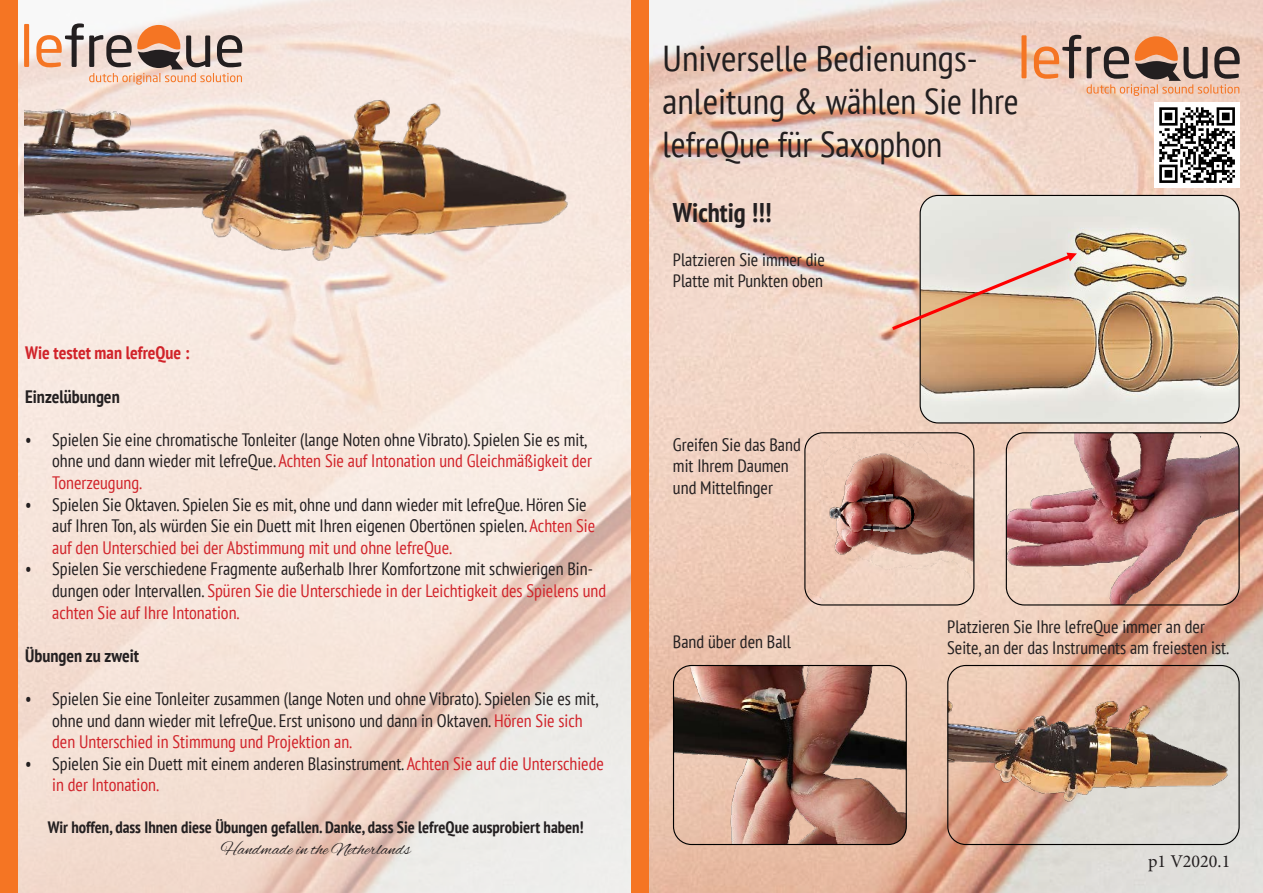
<style>
.page{position:relative;width:1263px;height:893px;background:#fff}
.page>*{position:absolute;margin:0;border:0;box-sizing:border-box;transform-origin:0 0}
.t1{font:condensed 36px/43.2px "PT Sans";color:#231f20;scale:1.04 1}
.t2{font:700 condensed 27px "PT Sans";color:#231f20}
.t3{font:condensed 18px/21.6px "PT Sans";color:#231f20}
.t4{font:700 condensed 18px "PT Sans";color:#231f20}
.t5{font:18px "Alex Brush";color:#231f20}
.t6{font:700 condensed 18px "PT Sans";color:#d1232a}
.t7{font:18px "Minion Pro";color:#231f20}
.t8{font:700 condensed 16.5px "PT Sans";color:#231f20}
.s1{color:#d1232a}
</style>
<div class="page">
<img style="left:17px;top:0;width:1246px;height:893px">
<img style="left:24px;top:34px;width:581px;height:302px">
<div style="left:24px;top:24px;width:5px;height:43px;background:#f57523"></div>
<svg style="left:36px;top:23px;width:206px;height:62px;background:#cfb4a5"></svg>
<img style="left:948px;top:665px;width:291px;height:179px">
<div style="left:947px;top:665px;width:293px;height:180px;border:1px solid #000;border-radius:18px"></div>
<img style="left:920px;top:195px;width:319px;height:228px">
<svg style="left:887px;top:195px;width:190px;height:195px;background:#d9bea6"></svg>
<div style="left:1021px;top:35px;width:5px;height:43px;background:#f57523"></div>
<svg style="left:1034px;top:35px;width:47px;height:44px;background:#d3a58b"></svg>
<svg style="left:1087px;top:36px;width:153px;height:60px;background:#c39e8a"></svg>
<img style="left:1154px;top:102px;width:86px;height:85px">
<img style="left:805px;top:433px;width:169px;height:172px">
<div style="left:804px;top:432px;width:170px;height:173px;border:1px solid #000;border-radius:18px"></div>
<img style="left:1006px;top:433px;width:233px;height:172px">
<div style="left:1006px;top:432px;width:234px;height:173px;border:1px solid #000;border-radius:18px"></div>
<img style="left:673px;top:665px;width:233px;height:179px">
<div style="left:673px;top:665px;width:234px;height:180px;border:1px solid #000;border-radius:18px"></div>
<div style="left:0;top:0;width:17px;height:893px;background:#f57523"></div>
<div style="left:631px;top:0;width:17px;height:893px;background:#f57523"></div>
<p class="t6" style="left:25px;top:341px;width:166px">Wie testet man lefreQue :</p>
<p class="t4" style="left:25px;top:384px;width:96px">Einzelübungen</p>
<p class="t3" style="left:52px;top:428px;width:541px;text-indent:-27px">• Spielen Sie eine chromatische Tonleiter (lange Noten ohne Vibrato). Spielen Sie es mit, ohne und dann wieder mit lefreQue. <span class="s1">Achten Sie auf Intonation und Gleichmäßigkeit der<br>Tonerzeugung.</span></p>
<p class="t3" style="left:52px;top:493px;width:545px;text-indent:-27px">• Spielen Sie Oktaven. Spielen Sie es mit, ohne und dann wieder mit lefreQue. Hören Sie auf Ihren Ton, als würden Sie ein Duett mit Ihren eigenen Obertönen spielen. <span class="s1">Achten Sie auf den Unterschied bei der Abstimmung mit und ohne lefreQue.</span></p>
<p class="t3" style="left:52px;top:558px;width:556px;text-indent:-27px">• Spielen Sie verschiedene Fragmente außerhalb Ihrer Komfortzone mit schwierigen Bin&shy;dungen oder Intervallen. <span class="s1">Spüren Sie die Unterschiede in der Leichtigkeit des Spielens und achten Sie auf Ihre Intonation.</span></p>
<p class="t4" style="left:25px;top:644px;width:115px">Übungen zu zweit</p>
<p class="t3" style="left:52px;top:687px;width:548px;text-indent:-27px">• Spielen Sie eine Tonleiter zusammen (lange Noten und ohne Vibrato). Spielen Sie es mit, ohne und dann wieder mit lefreQue. Erst unisono und dann in Oktaven. <span class="s1">Hören Sie sich den Unterschied in Stimmung und Projektion an.</span></p>
<p class="t3" style="left:52px;top:752px;width:553px;text-indent:-27px">• Spielen Sie ein Duett mit einem anderen Blasinstrument. <span class="s1">Achten Sie auf die Unterschiede in der Intonation.</span></p>
<p class="t8" style="left:48px;top:816px;width:537px">Wir hoffen, dass Ihnen diese Übungen gefallen. Danke, dass Sie lefreQue ausprobiert haben!</p>
<p class="t5" style="left:221px;top:839px;width:191px">Handmade in the Netherlands</p>
<h1 class="t1" style="left:662px;top:36px;width:344px">Universelle Bedienungs&shy;anleitung &amp; wählen Sie Ihre lefreQue für Saxophon</h1>
<h2 class="t2" style="left:673px;top:195px;width:100px">Wichtig !!!</h2>
<p class="t3" style="left:673px;top:248px;width:153px">Platzieren Sie immer die<br>Platte mit Punkten oben</p>
<p class="t3" style="left:673px;top:433px;width:129px">Greifen Sie das Band mit Ihrem Daumen und Mittelfinger</p>
<p class="t3" style="left:673px;top:630px;width:120px">Band über den Ball</p>
<p class="t3" style="left:947px;top:615px;width:284px">Platzieren Sie Ihre lefreQue immer an der<br>Seite, an der das Instruments am freiesten ist.</p>
<p class="t7" style="left:1148px;top:849px;width:84px">p1 V2020.1</p>
</div>
